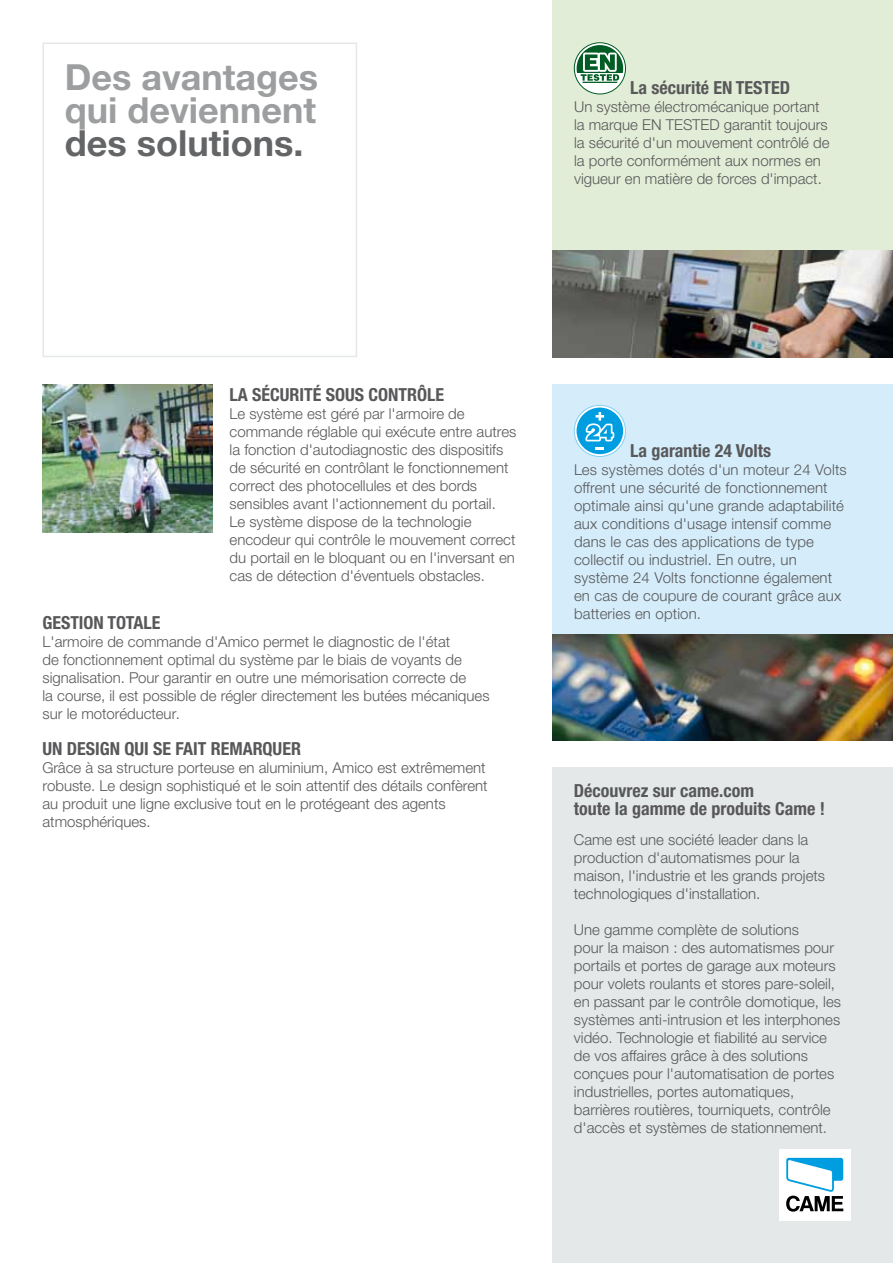
<style>
.page{position:relative;width:893px;height:1263px;background:#fff}
.page>*{position:absolute;margin:0;border:0;box-sizing:border-box;transform-origin:0 0}
.t1{font:700 36px/33px "Helvetica Neue LTW1 G";color:#9c9e9f}
.t2{font:700 36px "Helvetica Neue LTW1 G";color:#646567}
.t3{font:700 condensed 18px/18px "Helvetica Neue LTW1 G";color:#58585a}
.t4{font:300 15px/18px "Helvetica Neue LTW1 G";color:#58585a}
</style>
<div class="page">
<div style="left:43px;top:43px;width:314px;height:314px;border:2px solid #e5e8e9"></div>
<img style="left:43px;top:384px;width:169px;height:148px">
<div style="left:553px;top:767px;width:340px;height:496px;background:#e5e8e9"></div>
<div style="left:553px;top:384px;width:340px;height:251px;background:#d5edfa"></div>
<svg style="left:574px;top:405px;width:51px;height:51px"></svg>
<div style="left:574px;top:405px;width:52px;height:52px;border:1px solid #84d0f0;border-radius:50%"></div>
<div style="left:577px;top:408px;width:46px;height:46px;background:#009ee0;border-radius:50%"></div>
<svg style="left:582px;top:412px;width:34px;height:38px"></svg>
<img style="left:553px;top:635px;width:340px;height:106px">
<div style="left:553px;top:0;width:340px;height:251px;background:#e2edd7"></div>
<svg style="left:574px;top:43px;width:51px;height:51px"></svg>
<div style="left:574px;top:43px;width:52px;height:51px;border:1px solid #005c24;border-radius:50%"></div>
<svg style="left:577px;top:45px;width:46px;height:36px;background:#699f7d"></svg>
<hr style="left:582px;top:82px;width:35px;height:1px;background:#005c24">
<img style="left:553px;top:251px;width:340px;height:106px">
<div style="left:779px;top:1149px;width:71px;height:71px;background:#fff"></div>
<svg style="left:786px;top:1158px;width:57px;height:54px"></svg>
<h1 class="t1" style="left:65px;top:61px;width:255px">Des avantages qui deviennent</h1>
<h1 class="t2" style="left:65px;top:121px;width:240px">des solutions.</h1>
<p class="t3" style="left:630px;top:79px;width:162px">La sécurité EN TESTED</p>
<p class="t4" style="left:574px;top:98px;width:257px">Un système électromécanique portant la marque EN TESTED garantit toujours la sécurité d'un mouvement contrôlé de la porte conformément aux normes en vigueur en matière de forces d'impact.</p>
<p class="t3" style="left:230px;top:386px;width:216px">LA SÉCURITÉ SOUS CONTRÔLE</p>
<p class="t4" style="left:230px;top:404px;width:288px">Le système est géré par l'armoire de commande réglable qui exécute entre autres la fonction d'autodiagnostic des dispositifs de sécurité en contrôlant le fonctionnement correct des photocellules et des bords sensibles avant l'actionnement du portail.<br>Le système dispose de la technologie encodeur qui contrôle le mouvement correct du portail en le bloquant ou en l'inversant en cas de détection d'éventuels obstacles.</p>
<p class="t3" style="left:43px;top:614px;width:120px">GESTION TOTALE</p>
<p class="t4" style="left:43px;top:633px;width:449px">L'armoire de commande d'Amico permet le diagnostic de l'état<br>de fonctionnement optimal du système par le biais de voyants de signalisation. Pour garantir en outre une mémorisation correcte de<br>la course, il est possible de régler directement les butées mécaniques sur le motoréducteur.</p>
<p class="t3" style="left:43px;top:740px;width:260px">UN DESIGN QUI SE FAIT REMARQUER</p>
<p class="t4" style="left:43px;top:759px;width:447px">Grâce à sa structure porteuse en aluminium, Amico est extrêmement robuste. Le design sophistiqué et le soin attentif des détails confèrent au produit une ligne exclusive tout en le protégeant des agents atmosphériques.</p>
<p class="t3" style="left:630px;top:441px;width:143px">La garantie 24 Volts</p>
<p class="t4" style="left:574px;top:460px;width:274px">Les systèmes dotés d'un moteur 24 Volts offrent une sécurité de fonctionnement optimale ainsi qu'une grande adaptabilité aux conditions d'usage intensif comme dans le cas des applications de type collectif ou industriel. En outre, un système 24 Volts fonctionne également en cas de coupure de courant grâce aux batteries en option.</p>
<p class="t3" style="left:574px;top:782px;width:253px">Découvrez sur came.com<br>toute la gamme de produits Came !</p>
<p class="t4" style="left:574px;top:831px;width:253px">Came est une société leader dans la production d'automatismes pour la maison, l'industrie et les grands projets technologiques d'installation.</p>
<p class="t4" style="left:574px;top:921px;width:269px">Une gamme complète de solutions<br>pour la maison : des automatismes pour portails et portes de garage aux moteurs pour volets roulants et stores pare-soleil, en passant par le contrôle domotique, les systèmes anti-intrusion et les interphones vidéo. Technologie et fiabilité au service de vos affaires grâce à des solutions conçues pour l'automatisation de portes industrielles, portes automatiques, barrières routières, tourniquets, contrôle d'accès et systèmes de stationnement.</p>
</div>
